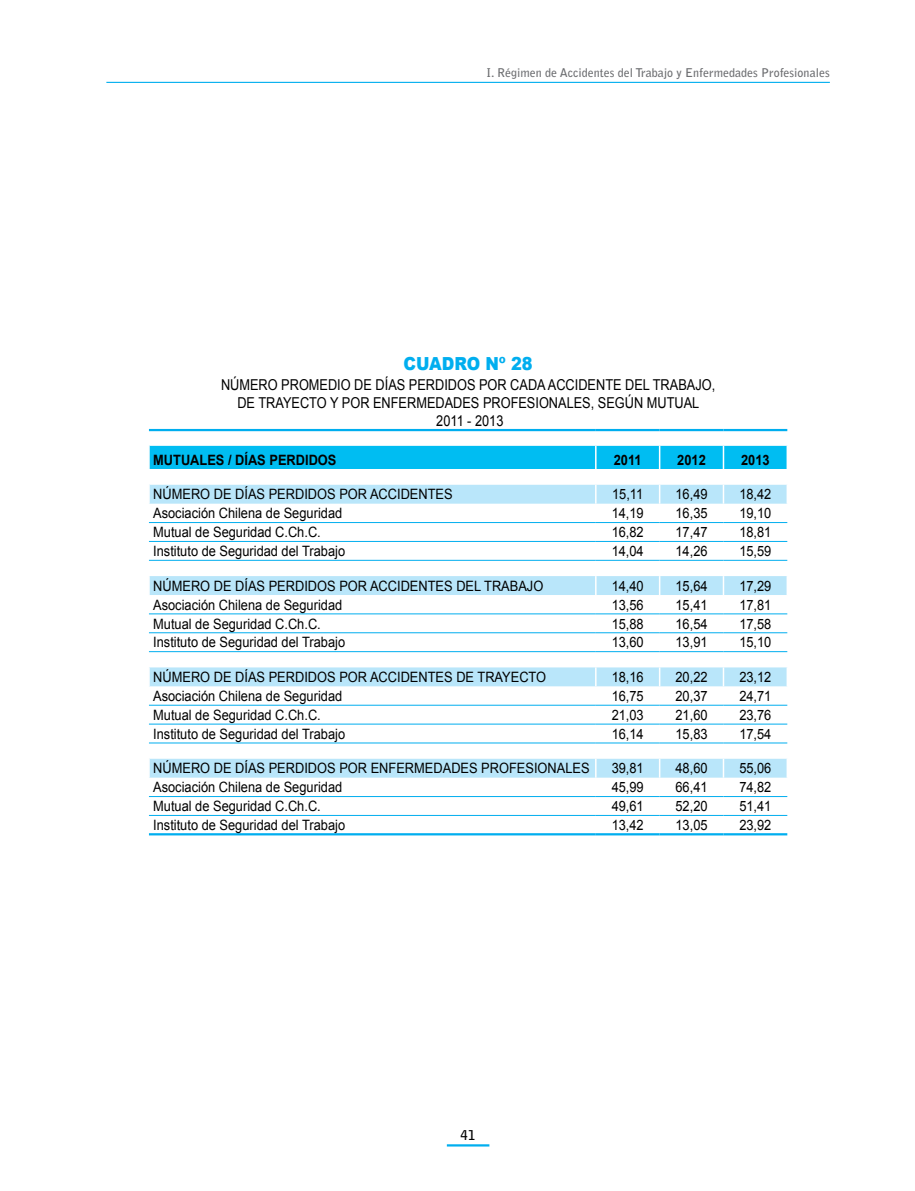
<style>
.page{position:relative;width:915px;height:1191px;background:#fff}
.page>*{position:absolute;margin:0;border:0;box-sizing:border-box;transform-origin:0 0}
.T1{font:900 18px "Arial";color:#00aeef;scale:.9 1}
.T2{font:15px/18px "Arial";color:#000;text-align:center;scale:.85 1}
.left_s_n{font:14.25px "Arial";color:#000;scale:.9 1}
.right_s_n{font:14.25px "Arial";color:#000;scale:.9 1}
.neg_left{font:700 14.25px "Arial";color:#000;scale:.9 1}
.neg_centro{font:700 14.25px "Arial";color:#000;scale:.9 1}
.t1{font:700 13.5px "Bell Gothic Std";color:#000}
.t2{font:700 12px "Bell Gothic Std";color:#6d6e71}
</style>
<div class="page">
<hr style="left:446px;top:1144px;width:43px;height:2px;background:#00aeef">
<hr style="left:106px;top:82px;width:723px;height:1px;background:#00aeef">
<svg style="left:149px;top:485px;width:638px;height:292px"></svg>
<svg style="left:658px;top:485px;width:2px;height:18px"></svg>
<svg style="left:722px;top:485px;width:2px;height:18px"></svg>
<svg style="left:658px;top:576px;width:2px;height:19px"></svg>
<svg style="left:722px;top:576px;width:2px;height:19px"></svg>
<svg style="left:658px;top:667px;width:2px;height:19px"></svg>
<svg style="left:722px;top:667px;width:2px;height:19px"></svg>
<svg style="left:658px;top:758px;width:2px;height:19px"></svg>
<svg style="left:722px;top:758px;width:2px;height:19px"></svg>
<hr style="left:149px;top:522px;width:446px;height:1px;background:#00aeef">
<hr style="left:595px;top:522px;width:64px;height:1px;background:#00aeef">
<hr style="left:659px;top:522px;width:64px;height:1px;background:#00aeef">
<hr style="left:723px;top:522px;width:64px;height:1px;background:#00aeef">
<hr style="left:149px;top:541px;width:446px;height:1px;background:#00aeef">
<hr style="left:595px;top:541px;width:64px;height:1px;background:#00aeef">
<hr style="left:659px;top:541px;width:64px;height:1px;background:#00aeef">
<hr style="left:723px;top:541px;width:64px;height:1px;background:#00aeef">
<hr style="left:149px;top:560px;width:446px;height:1px;background:#00aeef">
<hr style="left:595px;top:560px;width:64px;height:1px;background:#00aeef">
<hr style="left:659px;top:560px;width:64px;height:1px;background:#00aeef">
<hr style="left:723px;top:560px;width:64px;height:1px;background:#00aeef">
<hr style="left:149px;top:613px;width:446px;height:1px;background:#00aeef">
<hr style="left:595px;top:613px;width:64px;height:1px;background:#00aeef">
<hr style="left:659px;top:613px;width:64px;height:1px;background:#00aeef">
<hr style="left:723px;top:613px;width:64px;height:1px;background:#00aeef">
<hr style="left:149px;top:632px;width:446px;height:1px;background:#00aeef">
<hr style="left:595px;top:632px;width:64px;height:1px;background:#00aeef">
<hr style="left:659px;top:632px;width:64px;height:1px;background:#00aeef">
<hr style="left:723px;top:632px;width:64px;height:1px;background:#00aeef">
<hr style="left:149px;top:651px;width:446px;height:1px;background:#00aeef">
<hr style="left:595px;top:651px;width:64px;height:1px;background:#00aeef">
<hr style="left:659px;top:651px;width:64px;height:1px;background:#00aeef">
<hr style="left:723px;top:651px;width:64px;height:1px;background:#00aeef">
<hr style="left:149px;top:705px;width:446px;height:1px;background:#00aeef">
<hr style="left:595px;top:705px;width:64px;height:1px;background:#00aeef">
<hr style="left:659px;top:705px;width:64px;height:1px;background:#00aeef">
<hr style="left:723px;top:705px;width:64px;height:1px;background:#00aeef">
<hr style="left:149px;top:723px;width:446px;height:1px;background:#00aeef">
<hr style="left:595px;top:723px;width:64px;height:1px;background:#00aeef">
<hr style="left:659px;top:723px;width:64px;height:1px;background:#00aeef">
<hr style="left:723px;top:723px;width:64px;height:1px;background:#00aeef">
<hr style="left:149px;top:742px;width:446px;height:1px;background:#00aeef">
<hr style="left:595px;top:742px;width:64px;height:1px;background:#00aeef">
<hr style="left:659px;top:742px;width:64px;height:1px;background:#00aeef">
<hr style="left:723px;top:742px;width:64px;height:1px;background:#00aeef">
<hr style="left:149px;top:796px;width:446px;height:1px;background:#00aeef">
<hr style="left:595px;top:796px;width:64px;height:1px;background:#00aeef">
<hr style="left:659px;top:796px;width:64px;height:1px;background:#00aeef">
<hr style="left:723px;top:796px;width:64px;height:1px;background:#00aeef">
<hr style="left:149px;top:815px;width:446px;height:1px;background:#00aeef">
<hr style="left:595px;top:815px;width:64px;height:1px;background:#00aeef">
<hr style="left:659px;top:815px;width:64px;height:1px;background:#00aeef">
<hr style="left:723px;top:815px;width:64px;height:1px;background:#00aeef">
<hr style="left:149px;top:429px;width:446px;height:2px;background:#00aeef">
<hr style="left:595px;top:429px;width:64px;height:2px;background:#00aeef">
<hr style="left:659px;top:429px;width:64px;height:2px;background:#00aeef">
<hr style="left:723px;top:429px;width:64px;height:2px;background:#00aeef">
<div style="left:149px;top:446px;width:638px;height:23px;background:#00bdf2"></div>
<svg style="left:149px;top:485px;width:1px;height:18px"></svg>
<svg style="left:595px;top:485px;width:1px;height:18px"></svg>
<svg style="left:786px;top:485px;width:1px;height:18px"></svg>
<svg style="left:149px;top:576px;width:1px;height:19px"></svg>
<svg style="left:149px;top:667px;width:1px;height:19px"></svg>
<svg style="left:149px;top:758px;width:1px;height:19px"></svg>
<hr style="left:149px;top:833px;width:446px;height:2px;background:#00aeef">
<hr style="left:595px;top:833px;width:64px;height:2px;background:#00aeef">
<hr style="left:659px;top:833px;width:64px;height:2px;background:#00aeef">
<hr style="left:723px;top:833px;width:64px;height:2px;background:#00aeef">
<svg style="left:595px;top:576px;width:1px;height:19px"></svg>
<svg style="left:786px;top:576px;width:1px;height:19px"></svg>
<svg style="left:595px;top:667px;width:1px;height:19px"></svg>
<svg style="left:786px;top:667px;width:1px;height:19px"></svg>
<svg style="left:595px;top:758px;width:1px;height:19px"></svg>
<svg style="left:786px;top:758px;width:1px;height:19px"></svg>
<p class="t2" style="left:486px;top:65px;width:345px">I. Régimen de Accidentes del Trabajo y Enfermedades Profesionales</p>
<p class="T1" style="left:403px;top:351px;width:145px">CUADRO Nº 28</p>
<p class="T2" style="left:221px;top:376px;width:582px">NÚMERO PROMEDIO DE DÍAS PERDIDOS POR CADA ACCIDENTE DEL TRABAJO,<br>DE TRAYECTO Y POR ENFERMEDADES PROFESIONALES, SEGÚN MUTUAL</p>
<p class="T2" style="left:436px;top:412px;width:80px">2011 - 2013</p>
<p class="neg_left" style="left:153px;top:450px;width:205px">MUTUALES / DÍAS PERDIDOS</p>
<p class="neg_centro" style="left:613px;top:450px;width:32px">2011</p>
<p class="neg_centro" style="left:677px;top:450px;width:33px">2012</p>
<p class="neg_centro" style="left:740px;top:450px;width:33px">2013</p>
<p class="left_s_n" style="left:153px;top:485px;width:334px">NÚMERO DE DÍAS PERDIDOS POR ACCIDENTES</p>
<p class="right_s_n" style="left:612px;top:485px;width:36px">15,11</p>
<p class="right_s_n" style="left:675px;top:485px;width:37px">16,49</p>
<p class="right_s_n" style="left:739px;top:485px;width:37px">18,42</p>
<p class="left_s_n" style="left:153px;top:504px;width:211px">Asociación Chilena de Seguridad</p>
<p class="right_s_n" style="left:611px;top:504px;width:37px">14,19</p>
<p class="right_s_n" style="left:675px;top:504px;width:37px">16,35</p>
<p class="right_s_n" style="left:739px;top:504px;width:37px">19,10</p>
<p class="left_s_n" style="left:153px;top:523px;width:188px">Mutual de Seguridad C.Ch.C.</p>
<p class="right_s_n" style="left:611px;top:523px;width:37px">16,82</p>
<p class="right_s_n" style="left:675px;top:523px;width:37px">17,47</p>
<p class="right_s_n" style="left:739px;top:523px;width:37px">18,81</p>
<p class="left_s_n" style="left:153px;top:542px;width:215px">Instituto de Seguridad del Trabajo</p>
<p class="right_s_n" style="left:611px;top:542px;width:37px">14,04</p>
<p class="right_s_n" style="left:675px;top:542px;width:37px">14,26</p>
<p class="right_s_n" style="left:739px;top:542px;width:37px">15,59</p>
<p class="left_s_n" style="left:153px;top:576px;width:435px">NÚMERO DE DÍAS PERDIDOS POR ACCIDENTES DEL TRABAJO</p>
<p class="right_s_n" style="left:611px;top:576px;width:37px">14,40</p>
<p class="right_s_n" style="left:675px;top:576px;width:37px">15,64</p>
<p class="right_s_n" style="left:739px;top:576px;width:37px">17,29</p>
<p class="left_s_n" style="left:153px;top:595px;width:211px">Asociación Chilena de Seguridad</p>
<p class="right_s_n" style="left:611px;top:595px;width:37px">13,56</p>
<p class="right_s_n" style="left:675px;top:595px;width:37px">15,41</p>
<p class="right_s_n" style="left:739px;top:595px;width:37px">17,81</p>
<p class="left_s_n" style="left:153px;top:614px;width:188px">Mutual de Seguridad C.Ch.C.</p>
<p class="right_s_n" style="left:611px;top:614px;width:37px">15,88</p>
<p class="right_s_n" style="left:675px;top:614px;width:37px">16,54</p>
<p class="right_s_n" style="left:739px;top:614px;width:37px">17,58</p>
<p class="left_s_n" style="left:153px;top:633px;width:215px">Instituto de Seguridad del Trabajo</p>
<p class="right_s_n" style="left:611px;top:633px;width:37px">13,60</p>
<p class="right_s_n" style="left:675px;top:633px;width:37px">13,91</p>
<p class="right_s_n" style="left:739px;top:633px;width:37px">15,10</p>
<p class="left_s_n" style="left:153px;top:667px;width:438px">NÚMERO DE DÍAS PERDIDOS POR ACCIDENTES DE TRAYECTO</p>
<p class="right_s_n" style="left:611px;top:667px;width:37px">18,16</p>
<p class="right_s_n" style="left:675px;top:667px;width:37px">20,22</p>
<p class="right_s_n" style="left:739px;top:667px;width:37px">23,12</p>
<p class="left_s_n" style="left:153px;top:686px;width:211px">Asociación Chilena de Seguridad</p>
<p class="right_s_n" style="left:611px;top:686px;width:37px">16,75</p>
<p class="right_s_n" style="left:675px;top:686px;width:37px">20,37</p>
<p class="right_s_n" style="left:739px;top:686px;width:37px">24,71</p>
<p class="left_s_n" style="left:153px;top:705px;width:188px">Mutual de Seguridad C.Ch.C.</p>
<p class="right_s_n" style="left:611px;top:705px;width:37px">21,03</p>
<p class="right_s_n" style="left:675px;top:705px;width:37px">21,60</p>
<p class="right_s_n" style="left:739px;top:705px;width:37px">23,76</p>
<p class="left_s_n" style="left:153px;top:724px;width:215px">Instituto de Seguridad del Trabajo</p>
<p class="right_s_n" style="left:611px;top:724px;width:37px">16,14</p>
<p class="right_s_n" style="left:675px;top:724px;width:37px">15,83</p>
<p class="right_s_n" style="left:739px;top:724px;width:37px">17,54</p>
<p class="left_s_n" style="left:153px;top:759px;width:486px">NÚMERO DE DÍAS PERDIDOS POR ENFERMEDADES PROFESIONALES</p>
<p class="right_s_n" style="left:611px;top:759px;width:37px">39,81</p>
<p class="right_s_n" style="left:675px;top:759px;width:37px">48,60</p>
<p class="right_s_n" style="left:739px;top:759px;width:37px">55,06</p>
<p class="left_s_n" style="left:153px;top:778px;width:211px">Asociación Chilena de Seguridad</p>
<p class="right_s_n" style="left:611px;top:778px;width:37px">45,99</p>
<p class="right_s_n" style="left:675px;top:778px;width:37px">66,41</p>
<p class="right_s_n" style="left:739px;top:778px;width:37px">74,82</p>
<p class="left_s_n" style="left:153px;top:797px;width:188px">Mutual de Seguridad C.Ch.C.</p>
<p class="right_s_n" style="left:611px;top:797px;width:37px">49,61</p>
<p class="right_s_n" style="left:675px;top:797px;width:37px">52,20</p>
<p class="right_s_n" style="left:739px;top:797px;width:37px">51,41</p>
<p class="left_s_n" style="left:153px;top:815px;width:215px">Instituto de Seguridad del Trabajo</p>
<p class="right_s_n" style="left:611px;top:815px;width:37px">13,42</p>
<p class="right_s_n" style="left:675px;top:815px;width:37px">13,05</p>
<p class="right_s_n" style="left:739px;top:815px;width:37px">23,92</p>
<p class="t1" style="left:460px;top:1127px;width:17px">41</p>
</div>
